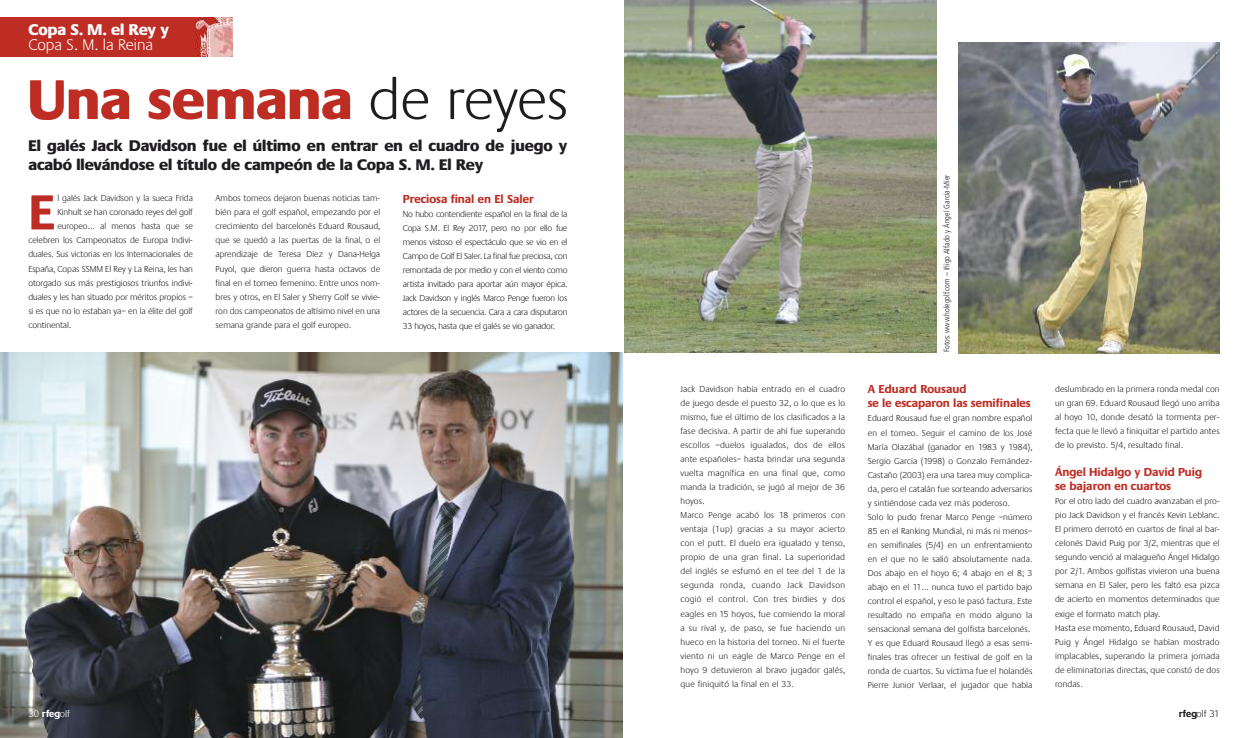
<style>
.page{position:relative;width:1248px;height:738px;background:#fff}
.page>*{position:absolute;margin:0;border:0;box-sizing:border-box;transform-origin:0 0}
.t1{font:800 58px "Praxis";color:#bd2d24}
.t2{font:700 51px "Praxis";color:#bd2d24}
.t3{font:300 16.1px/15px "Praxis";color:#fff}
.t4{font:800 16px/19.2px "Praxis";color:#1f1d20}
.t5{font:700 12px/14px "Praxis";color:#bd2d24}
.t6{font:300 10px "Praxis";color:#fff}
.t7{font:300 10px "Praxis";color:#1f1d20}
.t8{font:300 9px/14px "Praxis";letter-spacing:.01em;color:#1f1d20;text-align:justify}
.t9{font:300 condensed 8px "Frutiger";color:#1f1d20}
.s1{font-weight:800}
.s2{font-weight:300;font-size:59.5px;color:#1f1d20}
.s3{font-weight:700}
</style>
<div class="page">
<img style="left:0;top:352px;width:622px;height:385px">
<div style="left:0;top:17px;width:232px;height:40px;background:#bd2d24"></div>
<img style="left:195px;top:17px;width:37px;height:40px">
<img style="left:624px;top:0;width:311px;height:352px">
<img style="left:958px;top:43px;width:261px;height:310px">
<p class="t3" style="left:28px;top:22px;width:142px"><span class="s1">Copa S. M. el Rey y<br></span>Copa S. M. la Reina</p>
<p class="t1" style="left:28px;top:65px;width:541px">Una semana <span class="s2">de reyes</span></p>
<p class="t4" style="left:28px;top:136px;width:540px">El galés Jack Davidson fue el último en entrar en el cuadro de juego y acabó llevándose el título de campeón de la Copa S. M. El Rey</p>
<p class="t2" style="left:28px;top:182px;width:28px">E</p>
<p class="t8" style="left:57px;top:191px;width:137px">l galés Jack Davidson y la sueca Frida</p>
<p class="t8" style="left:57px;top:205px;width:137px">Kinhult se han coronado reyes del golf</p>
<p class="t8" style="left:57px;top:219px;width:137px">europeo… al menos hasta que se</p>
<p class="t8" style="left:28px;top:233px;width:166px">celebren los Campeonatos de Europa Indivi-</p>
<p class="t8" style="left:28px;top:247px;width:166px">duales. Sus victorias en los Internacionales de</p>
<p class="t8" style="left:28px;top:261px;width:166px">España, Copas SSMM El Rey y La Reina, les han</p>
<p class="t8" style="left:28px;top:275px;width:166px">otorgado sus más prestigiosos triunfos indivi-</p>
<p class="t8" style="left:28px;top:289px;width:166px">duales y les han situado por méritos propios –</p>
<p class="t8" style="left:28px;top:303px;width:166px">si es que no lo estaban ya– en la élite del golf</p>
<p class="t8" style="left:28px;top:317px;width:44px">continental.</p>
<p class="t8" style="left:215px;top:191px;width:166px">Ambos torneos dejaron buenas noticias tam&shy;bién para el golf español, empezando por el crecimiento del barcelonés Eduard Rousaud, que se quedó a las puertas de la final, o el aprendizaje de Teresa Díez y Dana-Helga Puyol, que dieron guerra hasta octavos de final en el torneo femenino. Entre unos nom&shy;bres y otros, en El Saler y Sherry Golf se vivie&shy;ron dos campeonatos de altísimo nivel en una semana grande para el golf europeo.</p>
<p class="t5" style="left:403px;top:191px;width:132px">Preciosa final en El Saler</p>
<p class="t8" style="left:403px;top:206px;width:166px">No hubo contendiente español en la final de la Copa S.M. El Rey 2017, pero no por ello fue menos vistoso el espectáculo que se vio en el Campo de Golf El Saler. La final fue preciosa, con remontada de por medio y con el viento como artista invitado para aportar aún mayor épica.<br>Jack Davidson y inglés Marco Penge fueron los actores de la secuencia. Cara a cara disputaron 33 hoyos, hasta que el galés se vio ganador.</p>
<p class="t9" style="left:943px;top:352px;width:179px;rotate:-90deg">Fotos: www.holegolf.com – Iñigo Alfado y Ángel García-Mier</p>
<p class="t8" style="left:680px;top:382px;width:166px;text-align:left">Jack Davidson había entrado en el cuadro de juego desde el puesto 32, o lo que es lo mismo, fue el último de los clasificados a la fase decisiva. A partir de ahí fue superando escollos –duelos igualados, dos de ellos ante españoles– hasta brindar una segunda vuelta magnífica en una final que, como manda la tradición, se jugó al mejor de 36 hoyos.<br>Marco Penge acabó los 18 primeros con ventaja (1up) gracias a su mayor acierto con el putt. El duelo era igualado y tenso, propio de una gran final. La superioridad del inglés se esfumó en el tee del 1 de la segunda ronda, cuando Jack Davidson cogió el control. Con tres birdies y dos eagles en 15 hoyos, fue comiendo la moral a su rival y, de paso, se fue haciendo un hueco en la historia del torneo. Ni el fuerte viento ni un eagle de Marco Penge en el hoyo 9 detuvieron al bravo jugador galés, que finiquitó la final en el 33.</p>
<p class="t5" style="left:867px;top:382px;width:164px">A Eduard Rousaud<br>se le escaparon las semifinales</p>
<p class="t8" style="left:867px;top:411px;width:166px;text-align:left">Eduard Rousaud fue el gran nombre español en el torneo. Seguir el camino de los José María Olazábal (ganador en 1983 y 1984), Sergio García (1998) o Gonzalo Fernández-Castaño (2003) era una tarea muy complica&shy;da, pero el catalán fue sorteando adversarios y sintiéndose cada vez más poderoso.<br>Solo lo pudo frenar Marco Penge –número 85 en el Ranking Mundial, ni más ni menos– en semifinales (5/4) en un enfrentamiento en el que no le salió absolutamente nada.<br>Dos abajo en el hoyo 6; 4 abajo en el 8; 3 abajo en el 11… nunca tuvo el partido bajo control el español, y eso le pasó factura. Este resultado no empaña en modo alguno la sensacional semana del golfista barcelonés.<br>Y es que Eduard Rousaud llegó a esas semi&shy;finales tras ofrecer un festival de golf en la ronda de cuartos. Su víctima fue el holandés Pierre Junior Verlaar, el jugador que había</p>
<p class="t8" style="left:1054px;top:382px;width:166px">deslumbrado en la primera ronda medal con un gran 69. Eduard Rousaud llegó uno arriba al hoyo 10, donde desató la tormenta per&shy;fecta que le llevó a finiquitar el partido antes de lo previsto. 5/4, resultado final.</p>
<p class="t5" style="left:1054px;top:465px;width:148px">Ángel Hidalgo y David Puig se bajaron en cuartos</p>
<p class="t8" style="left:1054px;top:494px;width:166px;text-align:left">Por el otro lado del cuadro avanzaban el pro&shy;pio Jack Davidson y el francés Kevin Leblanc.<br>El primero derrotó en cuartos de final al bar&shy;celonés David Puig por 3/2, mientras que el segundo venció al malagueño Ángel Hidalgo por 2/1. Ambos golfistas vivieron una buena semana en El Saler, pero les faltó esa pizca de acierto en momentos determinados que exige el formato match play.<br>Hasta ese momento, Eduard Rousaud, David Puig y Ángel Hidalgo se habían mostrado implacables, superando la primera jornada de eliminatorias directas, que constó de dos rondas.</p>
<p class="t6" style="left:28px;top:707px;width:43px">30 <span class="s3">rfeg</span>olf</p>
<p class="t7" style="left:1178px;top:707px;width:42px"><span class="s3">rfeg</span>olf 31</p>
</div>
